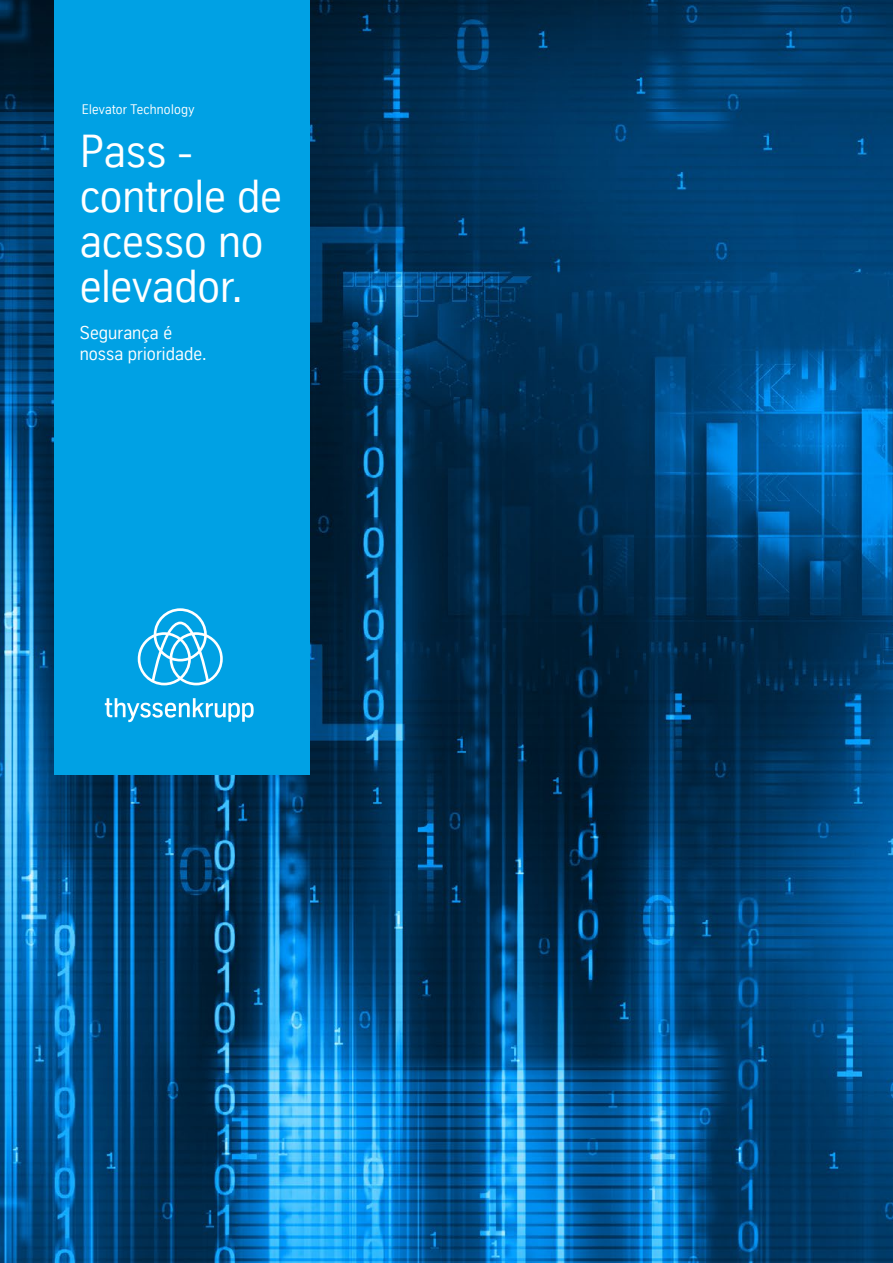
<style>
.page{position:relative;width:893px;height:1263px;background:#fff}
.page>*{position:absolute;margin:0;border:0;box-sizing:border-box;transform-origin:0 0}
.t1{font:45px/45px "TK Type";letter-spacing:-.005em;color:#fff}
.t2{font:18px/21px "TK Type";letter-spacing:.005em;color:#fff}
.t3{font:13.5px "TK Type";letter-spacing:.015em;color:#fff}
</style>
<div class="page">
<img style="left:0;top:0;width:893px;height:1263px">
<div style="left:54px;top:0;width:255px;height:774px;background:#00a1e4"></div>
<svg style="left:138px;top:608px;width:85px;height:77px"></svg>
<svg style="left:105px;top:698px;width:149px;height:24px"></svg>
<p class="t3" style="left:82px;top:102px;width:114px">Elevator Technology</p>
<p class="t1" style="left:80px;top:129px;width:204px">Pass - controle de acesso no elevador.</p>
<p class="t2" style="left:80px;top:323px;width:129px">Segurança é nossa prioridade.</p>
</div>
